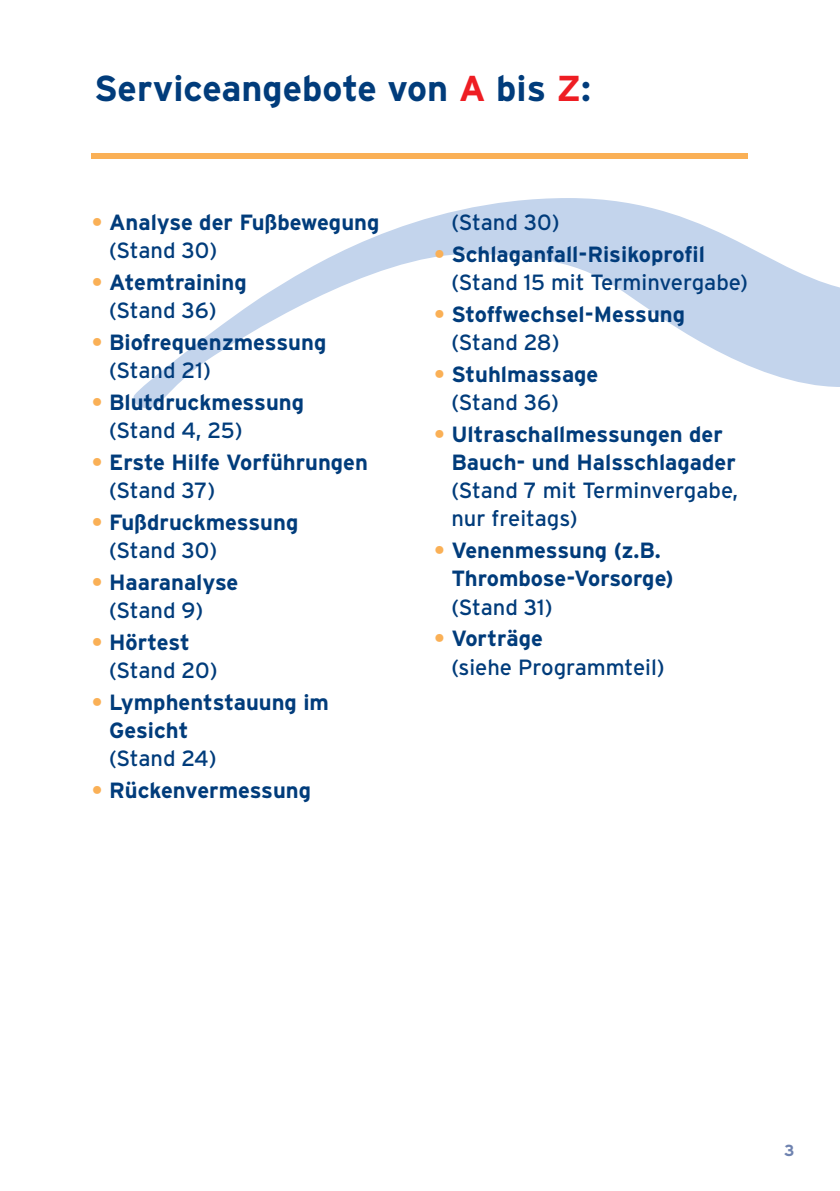
<style>
.page{position:relative;width:840px;height:1191px;background:#fff}
.page>*{position:absolute;margin:0;border:0;box-sizing:border-box;transform-origin:0 0}
.t1{font:700 36px "Interstate";color:#013c7b}
.t2{font:700 22px/28px "Interstate";color:#013c7b}
.t3{font:22px/28px "Interstate";color:#013c7b}
.t4{font:700 16px "Interstate";color:#6f83b0}
.s1{color:#ee1d23}
.s2{color:#fab056}
.s3{font-weight:400}
.s4{font-weight:700;color:#fab056}
.s5{font-weight:700}
</style>
<div class="page">
<svg style="left:133px;top:198px;width:706px;height:210px"></svg>
<div style="left:92px;top:153px;width:655px;height:6px;background:#fab056"></div>
<h1 class="t1" style="left:94px;top:69px;width:498px">Serviceangebote von <span class="s1">A</span> bis <span class="s1">Z</span>:</h1>
<p class="t2" style="left:109px;top:208px;width:272px;text-indent:-17px"><span class="s2">•</span> Analyse der Fußbewegung <span class="s3">(Stand 30)</span></p>
<p class="t2" style="left:92px;top:268px;width:156px;text-align:center"><span class="s2">•</span> Atemtraining <span class="s3">(Stand 36)</span></p>
<p class="t2" style="left:109px;top:328px;width:219px;text-indent:-17px"><span class="s2">•</span> Biofrequenzmessung <span class="s3">(Stand 21)</span></p>
<p class="t2" style="left:109px;top:388px;width:196px;text-indent:-17px"><span class="s2">•</span> Blutdruckmessung <span class="s3">(Stand 4, 25)</span></p>
<p class="t2" style="left:109px;top:448px;width:260px;text-indent:-17px"><span class="s2">•</span> Erste Hilfe Vorführungen <span class="s3">(Stand 37)</span></p>
<p class="t2" style="left:109px;top:508px;width:191px;text-indent:-17px"><span class="s2">•</span> Fußdruckmessung <span class="s3">(Stand 30)</span></p>
<p class="t2" style="left:109px;top:568px;width:131px;text-indent:-17px"><span class="s2">•</span> Haaranalyse <span class="s3">(Stand 9)</span></p>
<p class="t3" style="left:109px;top:628px;width:110px;text-indent:-17px"><span class="s4">•</span> <span class="s5">Hörtest </span>(Stand 20)</p>
<p class="t2" style="left:109px;top:688px;width:221px;text-indent:-17px"><span class="s2">•</span> Lymphentstauung im<br>Gesicht</p>
<p class="t3" style="left:109px;top:744px;width:109px">(Stand 24)</p>
<p class="t2" style="left:92px;top:776px;width:221px"><span class="s2">•</span> Rückenvermessung</p>
<p class="t3" style="left:451px;top:208px;width:109px">(Stand 30)</p>
<p class="t2" style="left:451px;top:240px;width:298px;text-indent:-17px"><span class="s2">•</span> Schlaganfall-Risikoprofil <span class="s3">(Stand 15 mit Terminvergabe)</span></p>
<p class="t2" style="left:451px;top:300px;width:235px;text-indent:-17px"><span class="s2">•</span> Stoffwechsel-Messung <span class="s3">(Stand 28)</span></p>
<p class="t2" style="left:451px;top:360px;width:148px;text-indent:-17px"><span class="s2">•</span> Stuhlmassage <span class="s3">(Stand 36)</span></p>
<p class="t2" style="left:451px;top:420px;width:286px;text-indent:-17px"><span class="s2">•</span> Ultraschallmessungen der<br>Bauch- und Halsschlagader</p>
<p class="t3" style="left:451px;top:476px;width:288px">(Stand 7 mit Terminvergabe, nur freitags)</p>
<p class="t2" style="left:451px;top:536px;width:224px;text-indent:-17px"><span class="s2">•</span> Venenmessung (z.B.<br>Thrombose-Vorsorge)</p>
<p class="t3" style="left:451px;top:592px;width:102px">(Stand 31)</p>
<p class="t3" style="left:451px;top:624px;width:215px;text-indent:-17px"><span class="s4">•</span> <span class="s5">Vorträge<br></span>(siehe Programmteil)</p>
<p class="t4" style="left:783px;top:1141px;width:12px">3</p>
</div>
